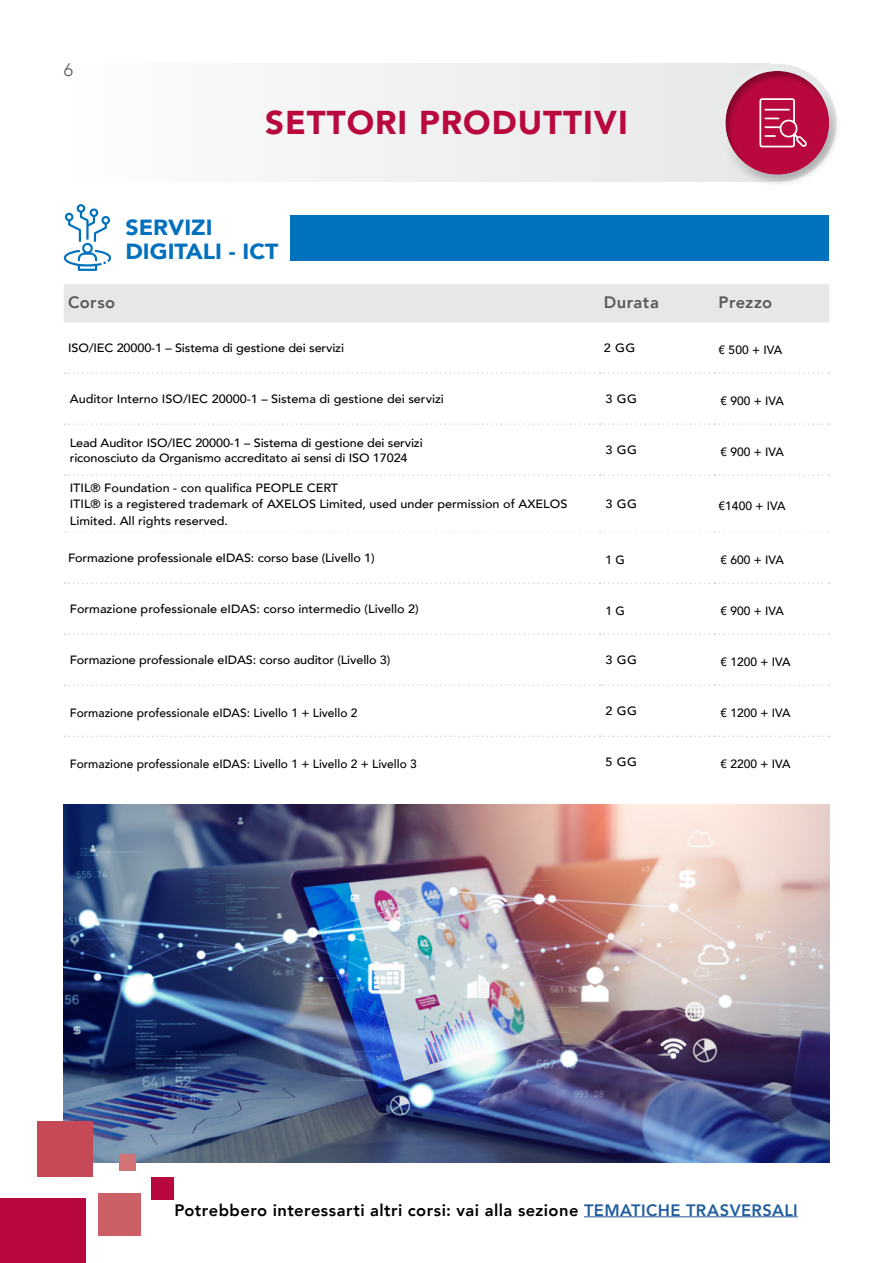
<style>
.page{position:relative;width:893px;height:1263px;background:#fff}
.page>*{position:absolute;margin:0;border:0;box-sizing:border-box;transform-origin:0 0}
.t1{font:900 33px "Avenir";letter-spacing:.03em;color:#b9083e}
.t2{font:900 21.9px/23.9px "Avenir";color:#0071bd;scale:1.06 1}
.t3{font:300 18px "Avenir";color:#58595b}
.t4{font:800 16.5px "Avenir";letter-spacing:.025em;color:#000}
.t5{font:800 16.5px "Avenir";letter-spacing:.03em;color:#58595b}
.t6{font:500 12px/16.5px "Avenir";color:#000;scale:1.05 1}
.t7{font:500 12px "Avenir";color:#000}
.s1{color:#215e9e}
</style>
<div class="page">
<img style="left:64px;top:804px;width:765px;height:358px">
<div style="left:64px;top:284px;width:765px;height:38px;background:#e6e7e8"></div>
<svg style="left:65px;top:372px;width:764px;height:2px"></svg>
<svg style="left:65px;top:423px;width:764px;height:2px"></svg>
<svg style="left:65px;top:474px;width:764px;height:2px"></svg>
<svg style="left:65px;top:582px;width:764px;height:2px"></svg>
<svg style="left:65px;top:633px;width:764px;height:2px"></svg>
<svg style="left:65px;top:684px;width:764px;height:2px"></svg>
<svg style="left:65px;top:735px;width:764px;height:2px"></svg>
<svg style="left:65px;top:531px;width:764px;height:2px"></svg>
<svg style="left:63px;top:204px;width:49px;height:67px"></svg>
<div style="left:305px;top:64px;width:389px;height:118px;background:#efeff0"></div>
<div style="left:694px;top:41px;width:168px;height:152px;background:#000;opacity:.3"></div>
<svg style="left:759px;top:98px;width:49px;height:49px"></svg>
<div style="left:291px;top:215px;width:538px;height:45px;background:#0071bd"></div>
<div style="left:37px;top:1121px;width:56px;height:56px;background:#c54957"></div>
<div style="left:119px;top:1154px;width:17px;height:16px;background:#d27375"></div>
<div style="left:98px;top:1193px;width:43px;height:42px;background:#cc5f65"></div>
<div style="left:152px;top:1177px;width:22px;height:22px;background:#b9083e"></div>
<div style="left:0;top:1198px;width:85px;height:65px;background:#b9083e"></div>
<hr style="left:584px;top:1216px;width:214px;height:1px;background:#215e9e">
<h3 class="t3" style="left:64px;top:60px;width:11px">6</h3>
<h1 class="t1" style="left:265px;top:94px;width:364px">SETTORI PRODUTTIVI</h1>
<h2 class="t2" style="left:125px;top:215px;width:146px">SERVIZI<br>DIGITALI - ICT</h2>
<h3 class="t5" style="left:68px;top:290px;width:49px">Corso</h3>
<h3 class="t5" style="left:604px;top:290px;width:57px">Durata</h3>
<h3 class="t5" style="left:719px;top:290px;width:55px">Prezzo</h3>
<p class="t6" style="left:68px;top:339px;width:264px">ISO/IEC 20000-1 – Sistema di gestione dei servizi</p>
<p class="t6" style="left:604px;top:339px;width:31px">2 GG</p>
<p class="t7" style="left:719px;top:339px;width:65px">€ 500 + IVA</p>
<p class="t6" style="left:70px;top:390px;width:358px">Auditor Interno ISO/IEC 20000-1 – Sistema di gestione dei servizi</p>
<p class="t6" style="left:606px;top:390px;width:31px">3 GG</p>
<p class="t7" style="left:720px;top:390px;width:65px">€ 900 + IVA</p>
<p class="t6" style="left:70px;top:434px;width:338px;line-height:15px">Lead Auditor ISO/IEC 20000-1 – Sistema di gestione dei servizi riconosciuto da Organismo accreditato ai sensi di ISO 17024</p>
<p class="t6" style="left:606px;top:441px;width:31px">3 GG</p>
<p class="t7" style="left:720px;top:441px;width:65px">€ 900 + IVA</p>
<p class="t6" style="left:70px;top:479px;width:475px">ITIL® Foundation - con qualifica PEOPLE CERT<br>ITIL® is a registered trademark of AXELOS Limited, used under permission of AXELOS<br>Limited. All rights reserved.</p>
<p class="t6" style="left:606px;top:495px;width:31px">3 GG</p>
<p class="t7" style="left:719px;top:495px;width:68px">€1400 + IVA</p>
<p class="t6" style="left:68px;top:549px;width:294px">Formazione professionale eIDAS: corso base (Livello 1)</p>
<p class="t7" style="left:606px;top:549px;width:21px">1 G</p>
<p class="t7" style="left:720px;top:549px;width:65px">€ 600 + IVA</p>
<p class="t6" style="left:70px;top:600px;width:334px">Formazione professionale eIDAS: corso intermedio (Livello 2)</p>
<p class="t7" style="left:606px;top:600px;width:21px">1 G</p>
<p class="t7" style="left:720px;top:600px;width:65px">€ 900 + IVA</p>
<p class="t6" style="left:70px;top:651px;width:307px">Formazione professionale eIDAS: corso auditor (Livello 3)</p>
<p class="t6" style="left:606px;top:651px;width:31px">3 GG</p>
<p class="t7" style="left:720px;top:651px;width:72px">€ 1200 + IVA</p>
<p class="t7" style="left:70px;top:702px;width:289px">Formazione professionale eIDAS: Livello 1 + Livello 2</p>
<p class="t6" style="left:606px;top:702px;width:31px">2 GG</p>
<p class="t7" style="left:720px;top:702px;width:72px">€ 1200 + IVA</p>
<p class="t7" style="left:70px;top:753px;width:349px">Formazione professionale eIDAS: Livello 1 + Livello 2 + Livello 3</p>
<p class="t6" style="left:606px;top:753px;width:31px">5 GG</p>
<p class="t7" style="left:720px;top:753px;width:72px">€ 2200 + IVA</p>
<h3 class="t4" style="left:174px;top:1197px;width:625px">Potrebbero interessarti altri corsi: vai alla sezione <span class="s1">TEMATICHE TRASVERSALI</span></h3>
</div>
